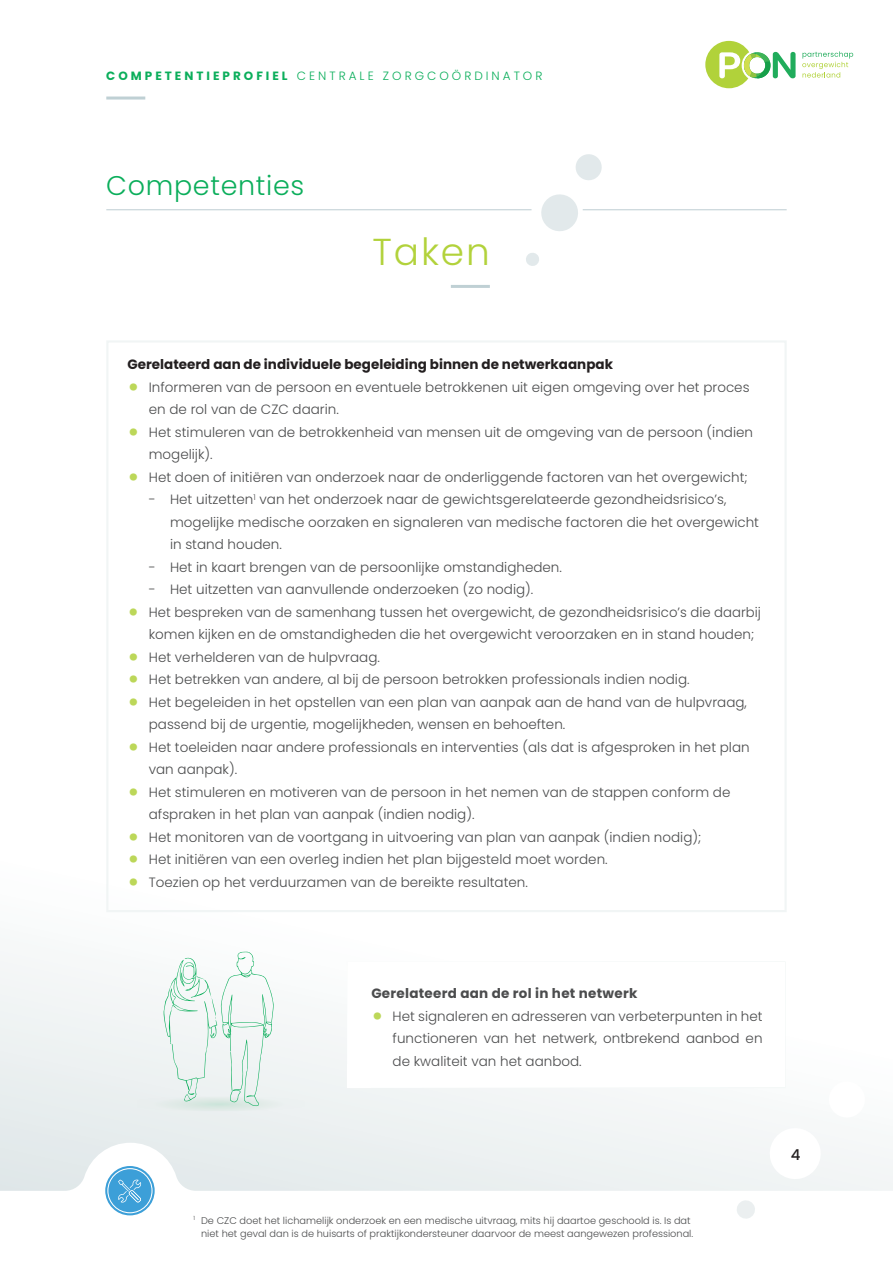
<style>
.page{position:relative;width:893px;height:1263px;background:#fff}
.page>*{position:absolute;margin:0;border:0;box-sizing:border-box;transform-origin:0 0}
.t1{font:300 37.5px "Poppins";letter-spacing:.05em;color:#b2d23b}
.t2{font:300 27px "Poppins";letter-spacing:.025em;color:#0bae5b}
.t3{font:500 15px "Poppins";color:#231f20}
.t4{font:300 13.5px/22.5px "Poppins";color:#4b4c4d}
.t5{font:700 13.5px "Poppins";color:#231f20}
.t6{font:700 13.5px "Poppins";letter-spacing:.02em;color:#4b4c4d}
.t7{font:300 12px "Poppins";letter-spacing:.25em;color:#0bae5b}
.t8{font:300 9.75px/13.5px "Poppins";color:#4b4c4d;text-align:right}
.s1{font-weight:700}
.s2{font-weight:700;font-size:24px;color:#bcd759}
</style>
<div class="page">
<svg style="left:802px;top:51px;width:51px;height:27px"></svg>
<svg style="left:705px;top:41px;width:90px;height:47px"></svg>
<svg style="left:0;top:951px;width:893px;height:240px"></svg>
<svg style="left:736px;top:1079px;width:131px;height:140px"></svg>
<div style="left:108px;top:1169px;width:43px;height:43px;background:#3c9fd8;border-radius:50%"></div>
<div style="left:105px;top:1166px;width:50px;height:49px;border:2px solid #3c9fd8;border-radius:50%"></div>
<svg style="left:118px;top:1179px;width:24px;height:24px"></svg>
<div style="left:774px;top:1132px;width:43px;height:43px;background:#fff;border-radius:50%"></div>
<div style="left:774px;top:1132px;width:43px;height:43px;border:1px solid #fff;border-radius:50%"></div>
<hr style="left:106px;top:97px;width:39px;height:3px;background:#bfd0d4">
<div style="left:347px;top:961px;width:439px;height:127px;background:#fff"></div>
<hr style="left:451px;top:285px;width:39px;height:3px;background:#bfd0d4">
<svg style="left:525px;top:154px;width:78px;height:112px"></svg>
<hr style="left:583px;top:209px;width:204px;height:1px;background:#becdd2">
<hr style="left:106px;top:209px;width:425px;height:1px;background:#becdd2">
<svg style="left:137px;top:952px;width:168px;height:159px"></svg>
<p class="t7" style="left:106px;top:69px;width:438px"><span class="s1">COMPETENTIEPROFIEL</span> CENTRALE ZORGCOÖRDINATOR</p>
<h2 class="t2" style="left:106px;top:170px;width:200px">Competenties</h2>
<h1 class="t1" style="left:372px;top:230px;width:119px">Taken</h1>
<p class="t5" style="left:128px;top:356px;width:487px">Gerelateerd aan de individuele begeleiding binnen de netwerkaanpak</p>
<p class="t4" style="left:149px;top:376px;width:602px;text-indent:-21px"><span class="s2">•</span> Informeren van de persoon en eventuele betrokkenen uit eigen omgeving over het proces en de rol van de CZC daarin.</p>
<p class="t4" style="left:149px;top:421px;width:606px;text-indent:-21px"><span class="s2">•</span> Het stimuleren van de betrokkenheid van mensen uit de omgeving van de persoon (indien mogelijk).</p>
<p class="t4" style="left:128px;top:466px;width:621px"><span class="s2">•</span> Het doen of initiëren van onderzoek naar de onderliggende factoren van het overgewicht;</p>
<p class="t4" style="left:170px;top:488px;width:590px;text-indent:-21px">- Het uitzetten<sup>1</sup> van het onderzoek naar de gewichtsgerelateerde gezondheidsrisico’s, mogelijke medische oorzaken en signaleren van medische factoren die het overgewicht in stand houden.</p>
<p class="t4" style="left:149px;top:556px;width:415px">- Het in kaart brengen van de persoonlijke omstandigheden.</p>
<p class="t4" style="left:149px;top:578px;width:386px">- Het uitzetten van aanvullende onderzoeken (zo nodig).</p>
<p class="t4" style="left:149px;top:601px;width:614px;text-indent:-21px"><span class="s2">•</span> Het bespreken van de samenhang tussen het overgewicht, de gezondheidsrisico’s die daarbij komen kijken en de omstandigheden die het overgewicht veroorzaken en in stand houden;</p>
<p class="t4" style="left:128px;top:646px;width:254px"><span class="s2">•</span> Het verhelderen van de hulpvraag.</p>
<p class="t4" style="left:128px;top:668px;width:564px"><span class="s2">•</span> Het betrekken van andere, al bij de persoon betrokken professionals indien nodig.</p>
<p class="t4" style="left:149px;top:691px;width:600px;text-indent:-21px"><span class="s2">•</span> Het begeleiden in het opstellen van een plan van aanpak aan de hand van de hulpvraag, passend bij de urgentie, mogelijkheden, wensen en behoeften.</p>
<p class="t4" style="left:149px;top:736px;width:602px;text-indent:-21px"><span class="s2">•</span> Het toeleiden naar andere professionals en interventies (als dat is afgesproken in het plan van aanpak).</p>
<p class="t4" style="left:149px;top:781px;width:583px;text-indent:-21px"><span class="s2">•</span> Het stimuleren en motiveren van de persoon in het nemen van de stappen conform de afspraken in het plan van aanpak (indien nodig).</p>
<p class="t4" style="left:128px;top:826px;width:575px"><span class="s2">•</span> Het monitoren van de voortgang in uitvoering van plan van aanpak (indien nodig);</p>
<p class="t4" style="left:128px;top:848px;width:482px"><span class="s2">•</span> Het initiëren van een overleg indien het plan bijgesteld moet worden.</p>
<p class="t4" style="left:128px;top:871px;width:402px"><span class="s2">•</span> Toezien op het verduurzamen van de bereikte resultaten.</p>
<p class="t6" style="left:371px;top:985px;width:268px">Gerelateerd aan de rol in het netwerk</p>
<p class="t4" style="left:393px;top:1005px;width:371px;text-align:justify;text-indent:-21px"><span class="s2">•</span> Het signaleren en adresseren van verbeterpunten in het functioneren van het netwerk, ontbrekend aanbod en de kwaliteit van het aanbod.</p>
<p class="t8" style="left:194px;top:1213px;width:501px"><sup>1</sup> De CZC doet het lichamelijk onderzoek en een medische uitvraag, mits hij daartoe geschoold is. Is dat niet het geval dan is de huisarts of praktijkondersteuner daarvoor de meest aangewezen professional.</p>
<p class="t3" style="left:791px;top:1146px;width:11px">4</p>
</div>
